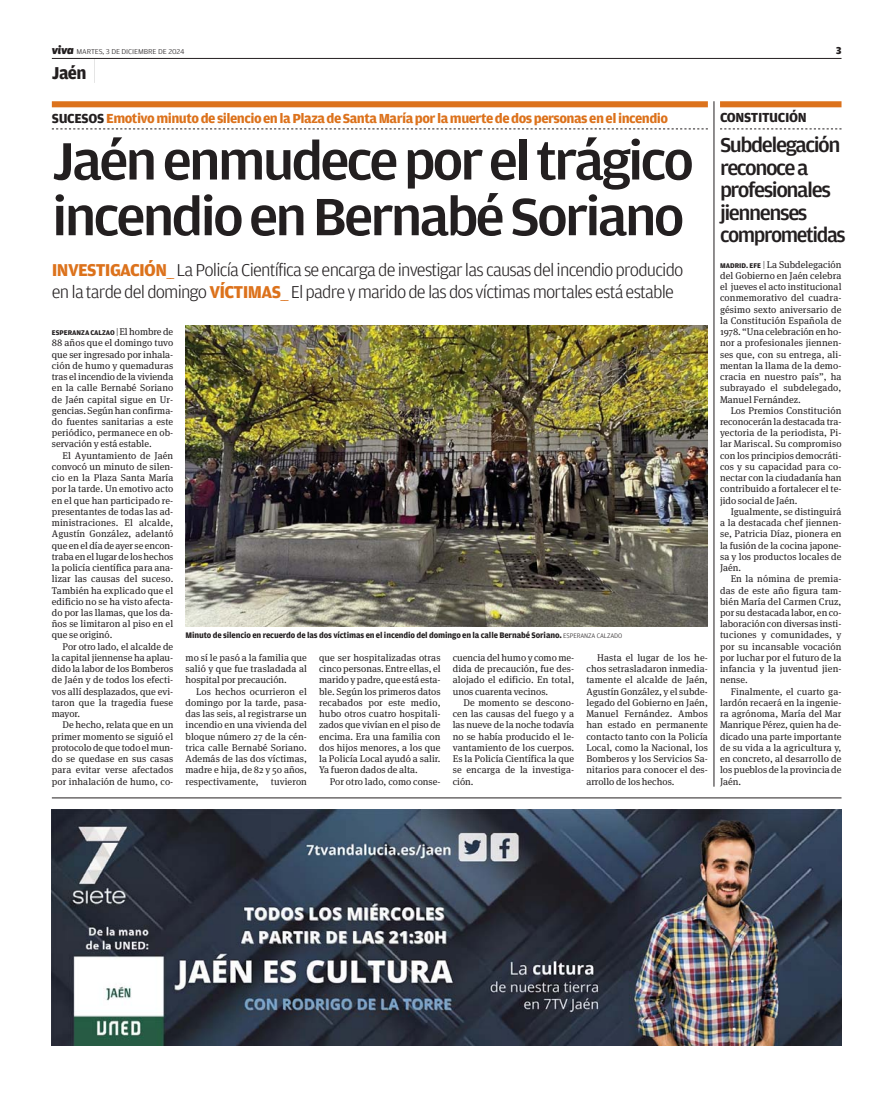
<style>
.page{position:relative;width:893px;height:1094px;background:#fff}
.page>*{position:absolute;margin:0;border:0;box-sizing:border-box;transform-origin:0 0}
.t1{font:500 55.65px/55.7px "Amplitude";letter-spacing:-.055em;color:#231f20;scale:1.08 1}
.t2{font:500 21.45px/22.5px "Amplitude";letter-spacing:-.065em;color:#231f20;scale:1.06 1}
.t3{font:300 18.15px/22.4px "Amplitude";letter-spacing:-.045em;color:#231f20}
.t4{font:700 18.15px "Amplitude";color:#231f20}
.t5{font:700 13.95px "Amplitude";letter-spacing:-.035em;color:#dc721c;scale:1.04 1}
.t6{font:700 13.95px "Amplitude";letter-spacing:-.025em;color:#231f20}
.t7{font:900 10.65px "Amplitude";color:#231f20}
.t8{font:9.75px/11.2px "Meta Serif OT";letter-spacing:.005em;color:#231f20;text-align:justify}
.t9{font:700 8.55px "Amplitude";letter-spacing:-.015em;color:#231f20}
.t10{font:300 7.5px "Amplitude";letter-spacing:-.01em;color:#231f20;scale:1.1 1}
.t11{font:700 7.35px "Amplitude";color:#231f20}
.s1{font-family:"Apex New";font-weight:800;font-style:italic;font-size:11.85px}
.s2{font-family:"Apex New";font-weight:100;font-size:24.6px}
.s3{color:#231f20}
.s4{font-weight:700;color:#dc721c}
.s5{color:#dc721c}
.s6{font-weight:300;font-size:9.75px}
.s7{font-family:"Meta Serif OT";font-weight:400;font-size:9.75px}
.s8{font-weight:300;font-size:6.9px}
.s9{font-family:"Amplitude";font-weight:700;font-size:7.35px}
.s10{font-family:"Amplitude";font-weight:300}
</style>
<div class="page">
<hr style="left:52px;top:58px;width:789px;height:1px;background:#231f20">
<div style="left:52px;top:101px;width:655px;height:6px;background:#dc721c"></div>
<svg style="left:52px;top:129px;width:655px;height:1px"></svg>
<hr style="left:713px;top:101px;width:1px;height:685px;background:#231f20">
<img style="left:185px;top:326px;width:522px;height:300px">
<div style="left:720px;top:101px;width:121px;height:6px;background:#dc721c"></div>
<svg style="left:720px;top:129px;width:121px;height:1px"></svg>
<hr style="left:52px;top:797px;width:789px;height:1px;background:#231f20">
<img style="left:52px;top:809px;width:789px;height:236px">
<p class="t10" style="left:52px;top:49px;width:122px"><span class="s1">viva</span> MARTES, 3 DE DICIEMBRE DE 2024</p>
<p class="t7" style="left:836px;top:44px;width:7px">3</p>
<h3 class="t4" style="left:52px;top:66px;width:46px">Jaén <span class="s2">|</span></h3>
<h3 class="t5" style="left:52px;top:113px;width:594px"><span class="s3">SUCESOS</span> Emotivo minuto de silencio en la Plaza de Santa María por la muerte de dos personas en el incendio</h3>
<h1 class="t1" style="left:52px;top:137px;width:596px">Jaén enmudece por el trágico incendio en Bernabé Soriano</h1>
<h3 class="t3" style="left:52px;top:260px;width:633px"><span class="s4">INVESTIGACIÓN</span><span class="s5">__</span> La Policía Científica se encarga de investigar las causas del incendio producido en la tarde del domingo <span class="s4">VÍCTIMAS</span><span class="s5">__</span> El padre y marido de las dos víctimas mortales está estable</h3>
<p class="t11" style="left:52px;top:330px;width:123px">ESPERANZA CALZAO <span class="s6">|</span><span class="s7">El hombre de</span></p>
<p class="t8" style="left:52px;top:338px;width:123px">88 años que el domingo tuvo que ser ingresado por inhala&shy;ción de humo y quemaduras tras el incendio de la vivienda en la calle Bernabé Soriano de Jaén capital sigue en Ur&shy;gencias. Según han confirma&shy;do fuentes sanitarias a este periódico, permanece en ob&shy;servación y está estable.</p>
<p class="t8" style="left:52px;top:450px;width:123px;text-indent:11px">El Ayuntamiento de Jaén convocó un minuto de silen&shy;cio en la Plaza Santa María por la tarde. Un emotivo acto en el que han participado re&shy;presentantes de todas las ad&shy;ministraciones. El alcalde, Agustín González, adelantó que en el día de ayer se encon&shy;traba en el lugar de los hechos la policía científica para ana&shy;lizar las causas del suceso.<br>También ha explicado que el edificio no se ha visto afecta&shy;do por las llamas, que los da&shy;ños se limitaron al piso en el que se originó.</p>
<p class="t8" style="left:52px;top:641px;width:123px;text-indent:11px">Por otro lado, el alcalde de la capital jiennense ha aplau&shy;dido la labor de los Bomberos de Jaén y de todos los efecti&shy;vos allí desplazados, que evi&shy;taron que la tragedia fuese mayor.</p>
<p class="t8" style="left:52px;top:719px;width:123px;text-indent:11px">De hecho, relata que en un primer momento se siguió el protocolo de que todo el mun&shy;do se quedase en sus casas para evitar verse afectados por inhalación de humo, co-</p>
<p class="t9" style="left:185px;top:632px;width:438px">Minuto de silencio en recuerdo de las dos víctimas en el incendio del domingo en la calle Bernabé Soriano. <span class="s8">ESPERANZA CALZADO</span></p>
<p class="t8" style="left:185px;top:652px;width:123px">mo sí le pasó a la familia que salió y que fue trasladada al hospital por precaución.</p>
<p class="t8" style="left:185px;top:686px;width:123px;text-indent:11px">Los hechos ocurrieron el domingo por la tarde, pasa&shy;das las seis, al registrarse un incendio en una vivienda del bloque número 27 de la cén&shy;trica calle Bernabé Soriano.<br>Además de las dos víctimas, madre e hija, de 82 y 50 años, respectivamente, tuvieron</p>
<p class="t8" style="left:319px;top:652px;width:123px">que ser hospitalizadas otras cinco personas. Entre ellas, el marido y padre, que está esta&shy;ble. Según los primeros datos recabados por este medio, hubo otros cuatro hospitali&shy;zados que vivían en el piso de encima. Era una familia con dos hijos menores, a los que la Policía Local ayudó a salir.<br>Ya fueron dados de alta.</p>
<p class="t8" style="left:330px;top:776px;width:112px">Por otro lado, como conse-</p>
<p class="t8" style="left:453px;top:652px;width:123px">cuencia del humo y como me&shy;dida de precaución, fue des&shy;alojado el edificio. En total, unos cuarenta vecinos.</p>
<p class="t8" style="left:453px;top:697px;width:123px;text-indent:11px">De momento se descono&shy;cen las causas del fuego y a las nueve de la noche todavía no se había producido el le&shy;vantamiento de los cuerpos.<br>Es la Policía Científica la que se encarga de la investiga&shy;ción.</p>
<p class="t8" style="left:586px;top:652px;width:123px;text-indent:11px">Hasta el lugar de los he&shy;chos setrasladaron inmedia&shy;tamente el alcalde de Jaén, Agustín González, y el subde&shy;legado del Gobierno en Jaén, Manuel Fernández. Ambos han estado en permanente contacto tanto con la Policía Local, como la Nacional, los Bomberos y los Servicios Sa&shy;nitarios para conocer el des&shy;arrollo de los hechos.</p>
<h3 class="t6" style="left:720px;top:112px;width:88px">CONSTITUCIÓN</h3>
<h2 class="t2" style="left:720px;top:135px;width:120px">Subdelegación reconoce a profesionales jiennenses comprometidas</h2>
<p class="t8" style="left:720px;top:259px;width:123px"><span class="s9">MADRID. EFE</span> <span class="s10">|</span> La Subdelegación del Gobierno en Jaén celebra el jueves el acto institucional conmemorativo del cuadra&shy;gésimo sexto aniversario de la Constitución Española de 1978. “Una celebración en ho&shy;nor a profesionales jiennen&shy;ses que, con su entrega, ali&shy;mentan la llama de la demo&shy;cracia en nuestro país”, ha subrayado el subdelegado, Manuel Fernández.</p>
<p class="t8" style="left:720px;top:405px;width:123px;text-indent:11px">Los Premios Constitución reconocerán la destacada tra&shy;yectoria de la periodista, Pi&shy;lar Mariscal. Su compromiso con los principios democráti&shy;cos y su capacidad para co&shy;nectar con la ciudadanía han contribuido a fortalecer el te&shy;jido social de Jaén.</p>
<p class="t8" style="left:720px;top:506px;width:123px;text-indent:11px">Igualmente, se distinguirá a la destacada chef jiennen&shy;se, Patricia Díaz, pionera en la fusión de la cocina japone&shy;sa y los productos locales de Jaén.</p>
<p class="t8" style="left:720px;top:573px;width:123px;text-indent:11px">En la nómina de premia&shy;das de este año figura tam&shy;bién María del Carmen Cruz, por su destacada labor, en co&shy;laboración con diversas insti&shy;tuciones y comunidades, y por su incansable vocación por luchar por el futuro de la infancia y la juventud jien&shy;nense.</p>
<p class="t8" style="left:720px;top:686px;width:123px;text-indent:11px">Finalmente, el cuarto ga&shy;lardón recaerá en la ingenie&shy;ra agrónoma, María del Mar Manrique Pérez, quien ha de&shy;dicado una parte importante de su vida a la agricultura y, en concreto, al desarrollo de los pueblos de la provincia de Jaén.</p>
</div>
